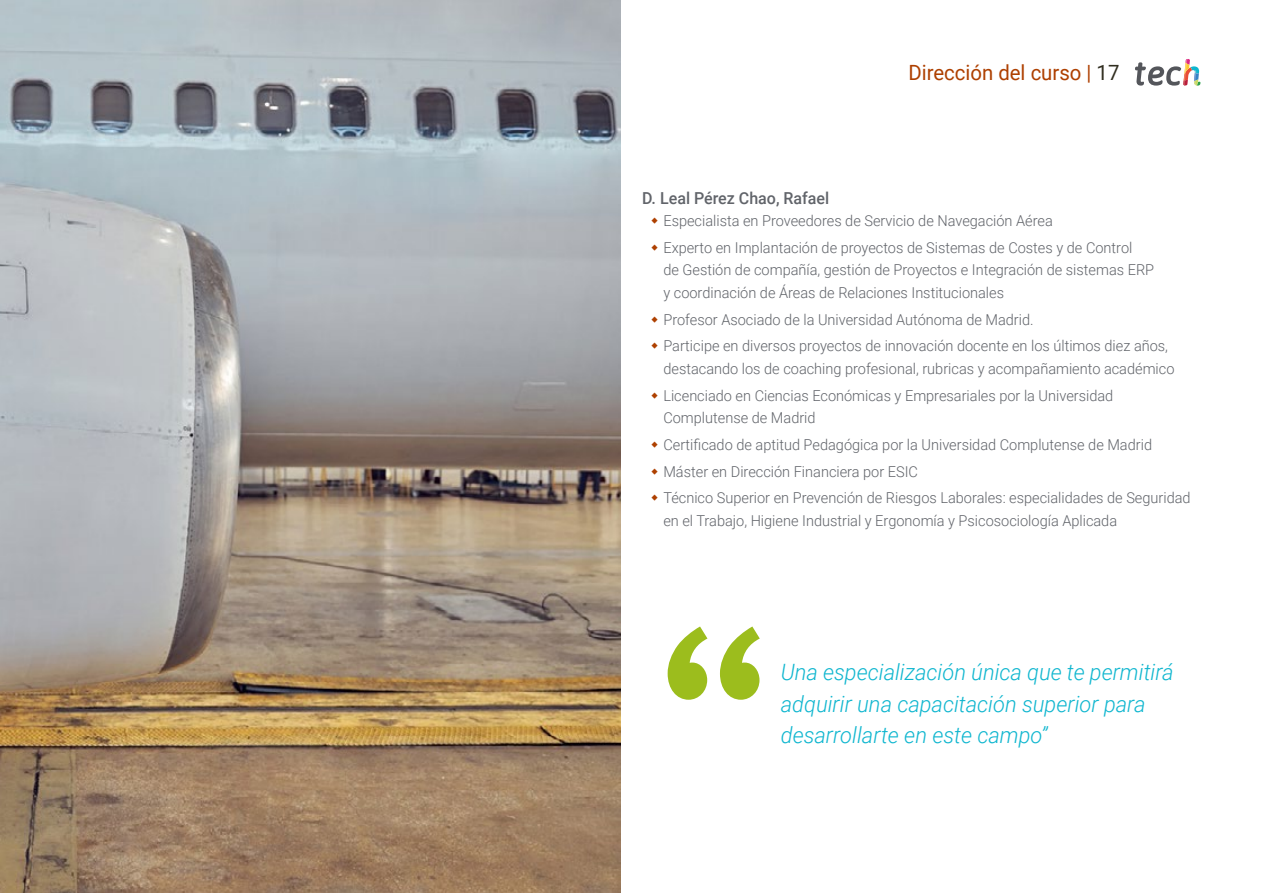
<style>
.page{position:relative;width:1263px;height:893px;background:#fff}
.page>*{position:absolute;margin:0;border:0;box-sizing:border-box;transform-origin:0 0}
.t1{font:italic 300 22.5px/31.5px "Roboto";color:#0fb6cf}
.t2{font:21px "Roboto";color:#ae4000}
.t3{font:500 16.5px "Roboto";color:#61646a}
.t4{font:300 15px/26.7px "Roboto";color:#61646a}
.s1{color:#312e20}
</style>
<div class="page">
<svg style="left:1135px;top:59px;width:65px;height:27px"></svg>
<img style="left:0;top:0;width:621px;height:893px">
<svg style="left:668px;top:626px;width:92px;height:74px"></svg>
<h2 class="t2" style="left:908px;top:57px;width:213px">Dirección del curso | <span class="s1">17</span></h2>
<p class="t3" style="left:642px;top:186px;width:189px">D. Leal Pérez Chao, Rafael</p>
<p class="t4" style="left:663px;top:207px;width:470px">Especialista en Proveedores de Servicio de Navegación Aérea<br>Experto en Implantación de proyectos de Sistemas de Costes y de Control</p>
<p class="t4" style="left:663px;top:258px;width:492px;line-height:22.5px">de Gestión de compañía, gestión de Proyectos e Integración de sistemas ERP y coordinación de Áreas de Relaciones Institucionales</p>
<p class="t4" style="left:663px;top:305px;width:506px">Profesor Asociado de la Universidad Autónoma de Madrid.<br>Participe en diversos proyectos de innovación docente en los últimos diez años,</p>
<p class="t4" style="left:663px;top:355px;width:513px">destacando los de coaching profesional, rubricas y acompañamiento académico<br>Licenciado en Ciencias Económicas y Empresariales por la Universidad</p>
<p class="t4" style="left:663px;top:404px;width:529px">Complutense de Madrid<br>Certificado de aptitud Pedagógica por la Universidad Complutense de Madrid Máster en Dirección Financiera por ESIC<br>Técnico Superior en Prevención de Riesgos Laborales: especialidades de Seguridad</p>
<p class="t4" style="left:663px;top:507px;width:455px">en el Trabajo, Higiene Industrial y Ergonomía y Psicosociología Aplicada</p>
<h1 class="t1" style="left:781px;top:656px;width:394px">Una especialización única que te permitirá adquirir una capacitación superior para desarrollarte en este campo”</h1>
</div>
